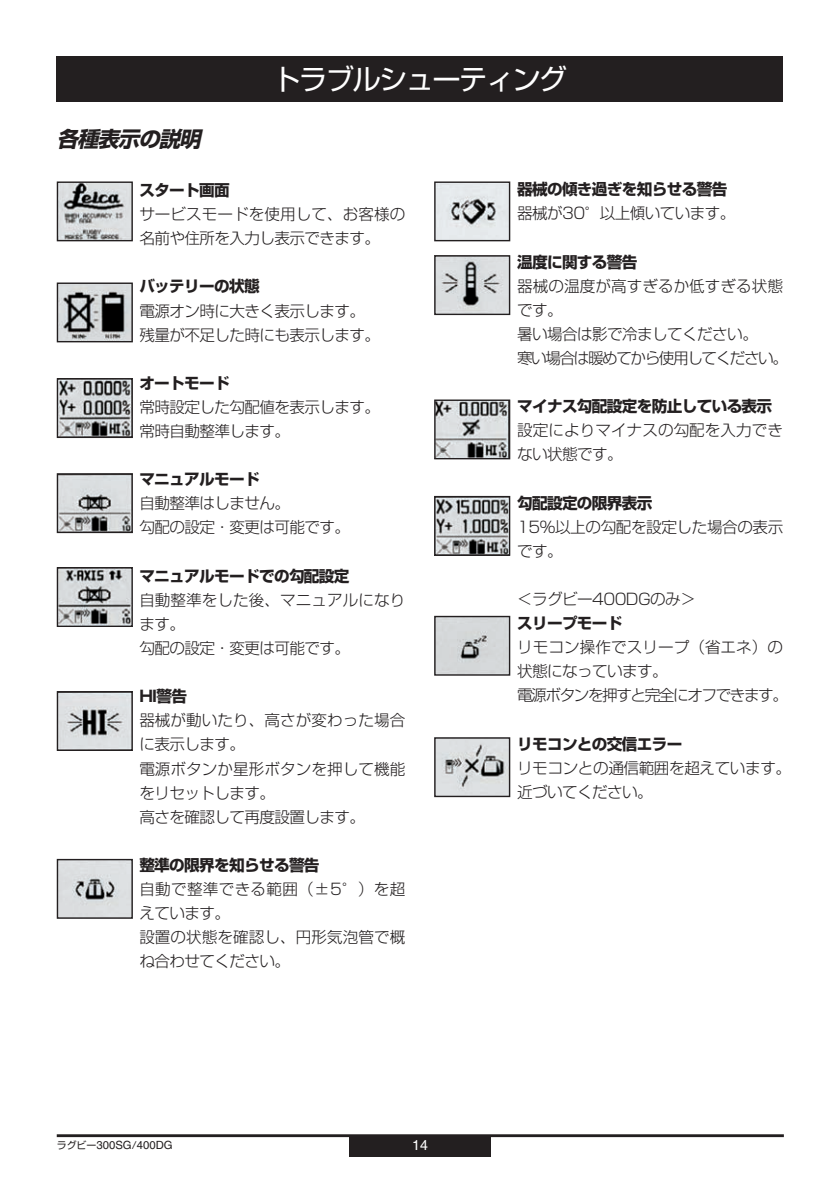
<style>
.page{position:relative;width:840px;height:1191px;background:#fff}
.page>*{position:absolute;margin:0;border:0;box-sizing:border-box;transform-origin:0 0}
.t1{font:28.4px "Shin Go Pro";letter-spacing:-.06em;color:#fff}
.t2{font:italic 700 21.2px "Shin Go Pro";color:#231f20}
.t3{font:300 15.6px/24px "Shin Go Pro";letter-spacing:-.04em;color:#231f20}
.t4{font:300 15.6px/24px "Shin Go Pro";letter-spacing:.005em;color:#231f20}
.t5{font:700 15.6px "Shin Go Pro";letter-spacing:-.04em;color:#231f20}
.t6{font:300 15.6px/24px "Shin Go Pro";letter-spacing:-.02em;color:#231f20}
.t7{font:14.2px "Helvetica";color:#fff}
.t8{font:11.4px "Helvetica";color:#231f20}
.s1{font-family:"Shin Go Pro";font-size:10px}
</style>
<div class="page">
<hr style="left:57px;top:1134px;width:726px;height:3px;background:#231f20">
<div style="left:349px;top:1135px;width:141px;height:21px;background:#231f20"></div>
<div style="left:57px;top:57px;width:725px;height:45px;background:#231f20"></div>
<img style="left:59px;top:183px;width:72px;height:56px">
<div style="left:57px;top:181px;width:76px;height:60px;border:1px solid #231f20"></div>
<img style="left:59px;top:284px;width:72px;height:56px">
<div style="left:57px;top:282px;width:76px;height:60px;border:1px solid #231f20"></div>
<img style="left:59px;top:380px;width:72px;height:56px">
<div style="left:57px;top:378px;width:76px;height:60px;border:1px solid #231f20"></div>
<img style="left:59px;top:475px;width:72px;height:56px">
<div style="left:57px;top:473px;width:76px;height:60px;border:1px solid #231f20"></div>
<img style="left:59px;top:569px;width:72px;height:56px">
<div style="left:57px;top:567px;width:76px;height:60px;border:1px solid #231f20"></div>
<img style="left:59px;top:693px;width:72px;height:56px">
<div style="left:57px;top:691px;width:76px;height:60px;border:1px solid #231f20"></div>
<img style="left:59px;top:861px;width:72px;height:55px">
<div style="left:57px;top:859px;width:76px;height:59px;border:1px solid #231f20"></div>
<img style="left:436px;top:183px;width:72px;height:56px">
<div style="left:434px;top:181px;width:76px;height:60px;border:1px solid #231f20"></div>
<img style="left:436px;top:257px;width:72px;height:56px">
<div style="left:434px;top:255px;width:76px;height:60px;border:1px solid #231f20"></div>
<img style="left:436px;top:401px;width:72px;height:56px">
<div style="left:434px;top:399px;width:76px;height:60px;border:1px solid #231f20"></div>
<img style="left:436px;top:498px;width:72px;height:56px">
<div style="left:434px;top:496px;width:76px;height:60px;border:1px solid #231f20"></div>
<img style="left:436px;top:618px;width:72px;height:55px">
<div style="left:434px;top:616px;width:76px;height:59px;border:1px solid #231f20"></div>
<img style="left:436px;top:739px;width:72px;height:56px">
<div style="left:434px;top:737px;width:76px;height:60px;border:1px solid #231f20"></div>
<h1 class="t1" style="left:272px;top:56px;width:296px">トラブルシューティング</h1>
<h2 class="t2" style="left:57px;top:122px;width:151px">各種表示の説明</h2>
<p class="t5" style="left:139px;top:178px;width:92px">スタート画面</p>
<p class="t6" style="left:139px;top:200px;width:267px">サービスモードを使用して、お客様の名前や住所を入力し表示できます。</p>
<p class="t5" style="left:139px;top:274px;width:122px">バッテリーの状態</p>
<p class="t3" style="left:139px;top:297px;width:242px">電源オン時に大きく表示します。残量が不足した時にも表示します。</p>
<p class="t5" style="left:139px;top:370px;width:92px">オートモード</p>
<p class="t3" style="left:139px;top:393px;width:242px">常時設定した勾配値を表示します。常時自動整準します。</p>
<p class="t5" style="left:139px;top:467px;width:122px">マニュアルモード</p>
<p class="t3" style="left:139px;top:489px;width:212px">自動整準はしません。<br>勾配の設定・変更は可能です。</p>
<p class="t5" style="left:139px;top:563px;width:211px">マニュアルモードでの勾配設定</p>
<p class="t4" style="left:139px;top:586px;width:267px">自動整準をした後、マニュアルになります。<br>勾配の設定・変更は可能です。</p>
<p class="t5" style="left:139px;top:684px;width:49px">HI警告</p>
<p class="t4" style="left:139px;top:706px;width:267px">器械が動いたり、高さが変わった場合に表示します。<br>電源ボタンか星形ボタンを押して機能をリセットします。<br>高さを確認して再度設置します。</p>
<p class="t5" style="left:139px;top:852px;width:182px">整準の限界を知らせる警告</p>
<p class="t4" style="left:139px;top:875px;width:267px">自動で整準できる範囲（±5°）を超えています。<br>設置の状態を確認し、円形気泡管で概ね合わせてください。</p>
<p class="t8" style="left:57px;top:1140px;width:117px"><span class="s1">ラグビー</span>300SG<span class="s1">/</span>400DG</p>
<p class="t7" style="left:412px;top:1140px;width:17px">14</p>
<p class="t5" style="left:517px;top:177px;width:211px">器械の傾き過ぎを知らせる警告</p>
<p class="t3" style="left:517px;top:199px;width:220px">器械が30°以上傾いています。</p>
<p class="t5" style="left:517px;top:249px;width:122px">温度に関する警告</p>
<p class="t3" style="left:517px;top:272px;width:272px">器械の温度が高すぎるか低すぎる状態です。<br>暑い場合は影で冷ましてください。<br>寒い場合は暖めてから使用してください。</p>
<p class="t5" style="left:517px;top:394px;width:256px">マイナス勾配設定を防止している表示</p>
<p class="t4" style="left:517px;top:416px;width:267px">設定によりマイナスの勾配を入力できない状態です。</p>
<p class="t5" style="left:517px;top:490px;width:137px">勾配設定の限界表示</p>
<p class="t3" style="left:517px;top:513px;width:267px">15％以上の勾配を設定した場合の表示です。</p>
<p class="t3" style="left:517px;top:585px;width:180px">＜ラグビー400DGのみ＞</p>
<p class="t5" style="left:517px;top:611px;width:107px">スリープモード</p>
<p class="t3" style="left:517px;top:633px;width:272px">リモコン操作でスリープ（省エネ）の状態になっています。<br>電源ボタンを押すと完全にオフできます。</p>
<p class="t5" style="left:517px;top:731px;width:167px">リモコンとの交信エラー</p>
<p class="t3" style="left:517px;top:754px;width:275px">リモコンとの通信範囲を超えています。近づいてください。</p>
</div>
